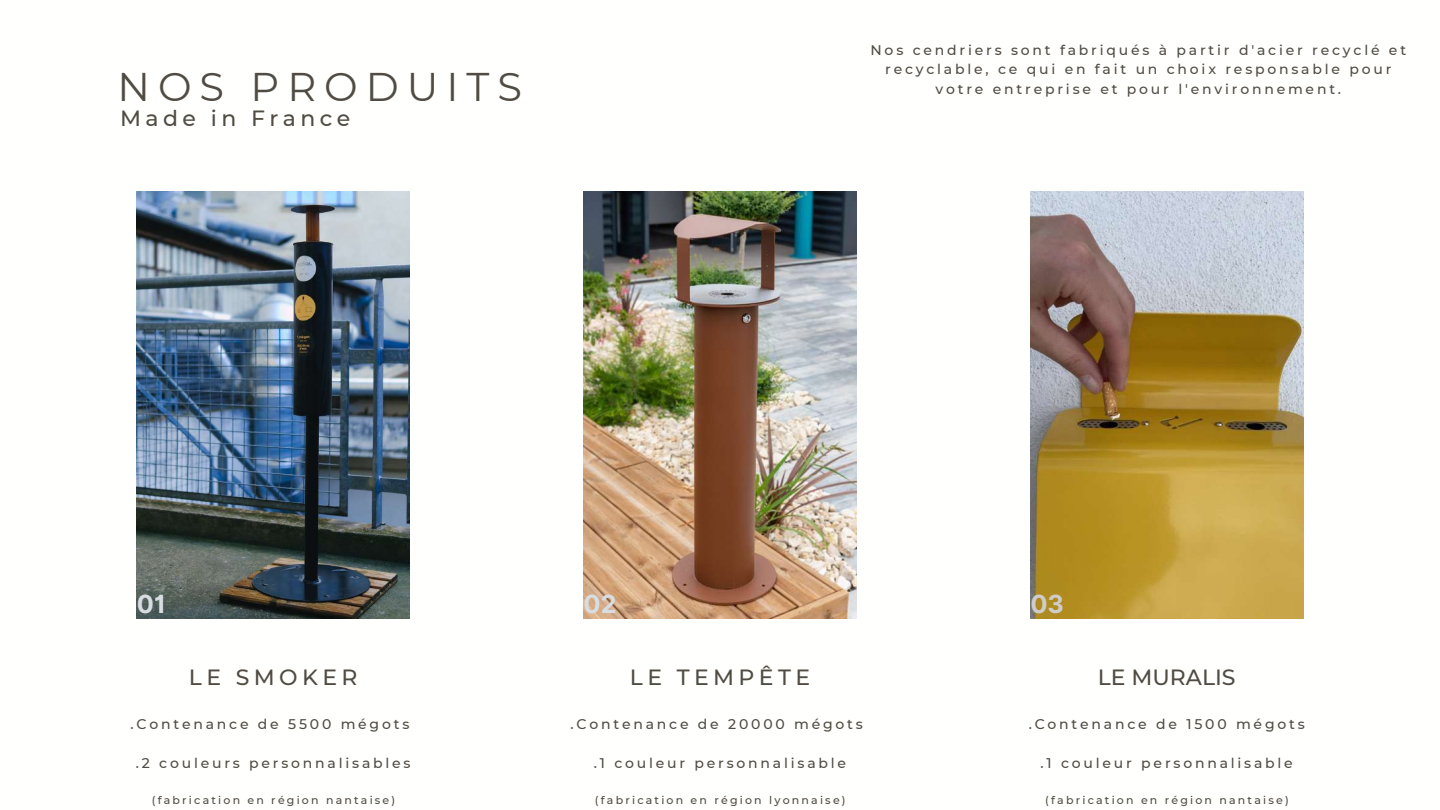
<style>
.page{position:relative;width:1440px;height:810px;background:#fff}
.page>*{position:absolute;margin:0;border:0;box-sizing:border-box;transform-origin:0 0}
.t1{font:40px "Montserrat";letter-spacing:.2em;color:#504c44}
.t2{font:700 25px "Inter";color:#d8dde1}
.t3{font:700 25px "Inter";color:#cfcdcb}
.t4{font:500 22px "Montserrat";letter-spacing:.2em;color:#504c44}
.t5{font:500 22px "Montserrat";color:#504c44}
.t6{font:500 14px/19.5px "Montserrat";letter-spacing:.2em;color:#504c44;text-align:center}
.t7{font:500 11px "Montserrat";letter-spacing:.2em;color:#504c44}
</style>
<div class="page">
<img style="left:584px;top:191px;width:273px;height:428px">
<img style="left:137px;top:191px;width:273px;height:428px">
<img style="left:1030px;top:191px;width:273px;height:428px">
<h1 class="t1" style="left:117px;top:62px;width:406px">NOS PRODUITS</h1>
<h3 class="t4" style="left:120px;top:105px;width:231px">Made in France</h3>
<p class="t6" style="left:870px;top:40px;width:537px">Nos cendriers sont fabriqués à partir d'acier recyclé et recyclable, ce qui en fait un choix responsable pour votre entreprise et pour l'environnement.</p>
<h2 class="t2" style="left:137px;top:589px;width:31px">01</h2>
<h2 class="t2" style="left:584px;top:589px;width:34px">02</h2>
<h2 class="t3" style="left:1030px;top:589px;width:35px">03</h2>
<h3 class="t4" style="left:189px;top:664px;width:170px">LE SMOKER</h3>
<h3 class="t4" style="left:630px;top:664px;width:182px">LE TEMPÊTE</h3>
<h3 class="t5" style="left:1098px;top:664px;width:139px">LE MURALIS</h3>
<p class="t6" style="left:131px;top:714px;width:280px">.Contenance de 5500 mégots</p>
<p class="t6" style="left:136px;top:753px;width:276px">.2 couleurs personnalisables</p>
<p class="t7" style="left:152px;top:793px;width:245px">(fabrication en région nantaise)</p>
<p class="t6" style="left:571px;top:714px;width:294px">.Contenance de 20000 mégots</p>
<p class="t6" style="left:594px;top:753px;width:254px">.1 couleur personnalisable</p>
<p class="t7" style="left:595px;top:793px;width:252px">(fabrication en région lyonnaise)</p>
<p class="t6" style="left:1029px;top:714px;width:278px">.Contenance de 1500 mégots</p>
<p class="t6" style="left:1041px;top:753px;width:254px">.1 couleur personnalisable</p>
<p class="t7" style="left:1045px;top:793px;width:245px">(fabrication en région nantaise)</p>
</div>
